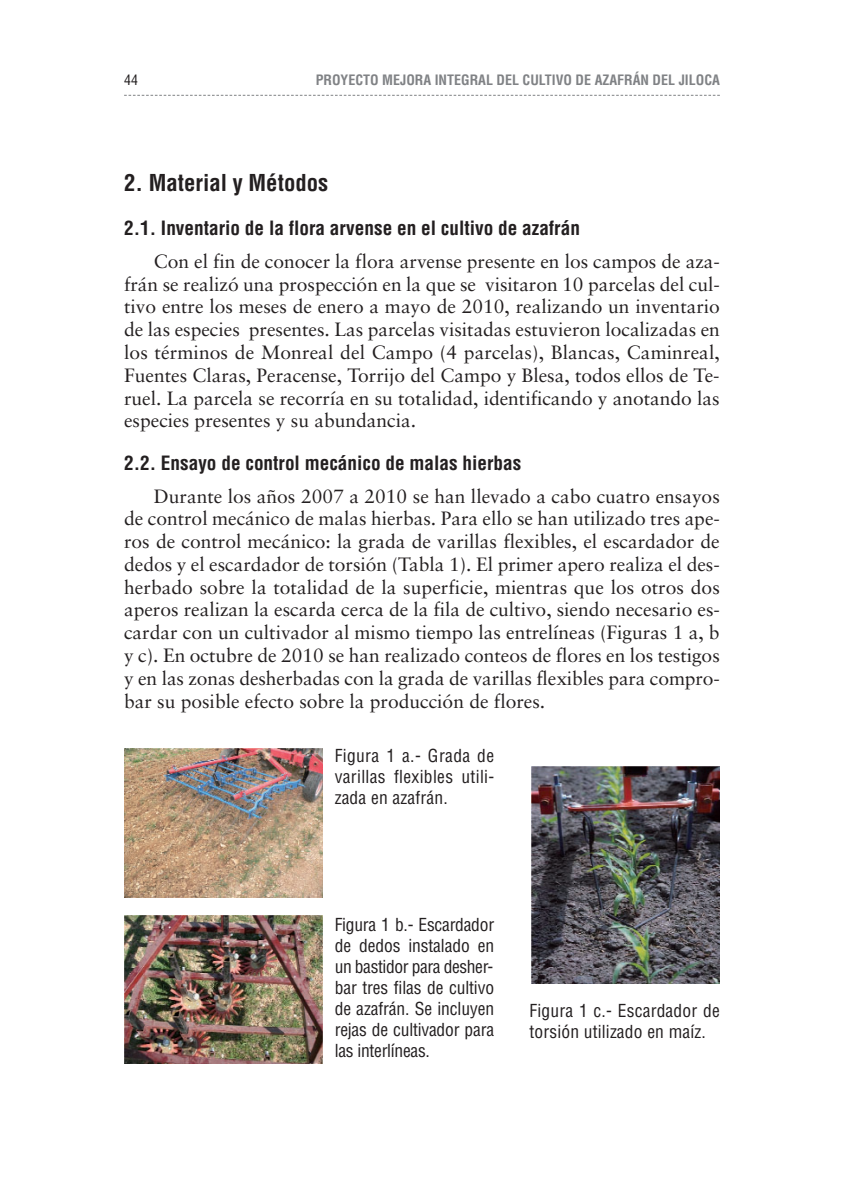
<style>
.page{position:relative;width:844px;height:1191px;background:#fff}
.page>*{position:absolute;margin:0;border:0;box-sizing:border-box;transform-origin:0 0}
.t1{font:700 condensed 22.75px "Helvetica";color:#231f20}
.t2{font:19.25px/22.8px "Sabon";color:#231f20;text-align:justify}
.t3{font:700 condensed 19.25px "Helvetica";color:#231f20}
.t4{font:condensed 17.5px/21px "Helvetica";letter-spacing:.01em;color:#231f20;text-align:justify}
.t5{font:700 condensed 14px "Helvetica";color:#808285}
.t6{font:condensed 14px "Helvetica";color:#231f20}
</style>
<div class="page">
<svg style="left:124px;top:95px;width:595px;height:1px"></svg>
<img style="left:124px;top:748px;width:198px;height:150px">
<img style="left:124px;top:915px;width:198px;height:149px">
<img style="left:531px;top:766px;width:188px;height:217px">
<p class="t6" style="left:124px;top:74px;width:15px">44</p>
<p class="t5" style="left:316px;top:74px;width:405px">PROYECTO MEJORA INTEGRAL DEL CULTIVO DE AZAFRÁN DEL JILOCA</p>
<p class="t1" style="left:124px;top:174px;width:205px">2. Material y Métodos</p>
<p class="t3" style="left:124px;top:221px;width:457px">2.1. Inventario de la flora arvense en el cultivo de azafrán</p>
<p class="t2" style="left:124px;top:251px;width:597px;text-indent:30px">Con el fin de conocer la flora arvense presente en los campos de aza&shy;frán se realizó una prospección en la que se visitaron 10 parcelas del cul&shy;tivo entre los meses de enero a mayo de 2010, realizando un inventario de las especies presentes. Las parcelas visitadas estuvieron localizadas en los términos de Monreal del Campo (4 parcelas), Blancas, Caminreal, Fuentes Claras, Peracense, Torrijo del Campo y Blesa, todos ellos de Te&shy;ruel. La parcela se recorría en su totalidad, identificando y anotando las especies presentes y su abundancia.</p>
<p class="t3" style="left:124px;top:455px;width:398px">2.2. Ensayo de control mecánico de malas hierbas</p>
<p class="t2" style="left:124px;top:486px;width:597px;text-indent:30px">Durante los años 2007 a 2010 se han llevado a cabo cuatro ensayos de control mecánico de malas hierbas. Para ello se han utilizado tres ape&shy;ros de control mecánico: la grada de varillas flexibles, el escardador de dedos y el escardador de torsión (Tabla 1). El primer apero realiza el des&shy;herbado sobre la totalidad de la superficie, mientras que los otros dos aperos realizan la escarda cerca de la fila de cultivo, siendo necesario es&shy;cardar con un cultivador al mismo tiempo las entrelíneas (Figuras 1 a, b y c). En octubre de 2010 se han realizado conteos de flores en los testigos y en las zonas desherbadas con la grada de varillas flexibles para compro&shy;bar su posible efecto sobre la producción de flores.</p>
<p class="t4" style="left:334px;top:747px;width:161px">Figura 1 a.- Grada de varillas flexibles utili&shy;zada en azafrán.</p>
<p class="t4" style="left:334px;top:915px;width:161px">Figura 1 b.- Escardador de dedos instalado en un bastidor para desher&shy;bar tres filas de cultivo de azafrán. Se incluyen rejas de cultivador para las interlíneas.</p>
<p class="t4" style="left:529px;top:1002px;width:192px">Figura 1 c.- Escardador de torsión utilizado en maíz.</p>
</div>
